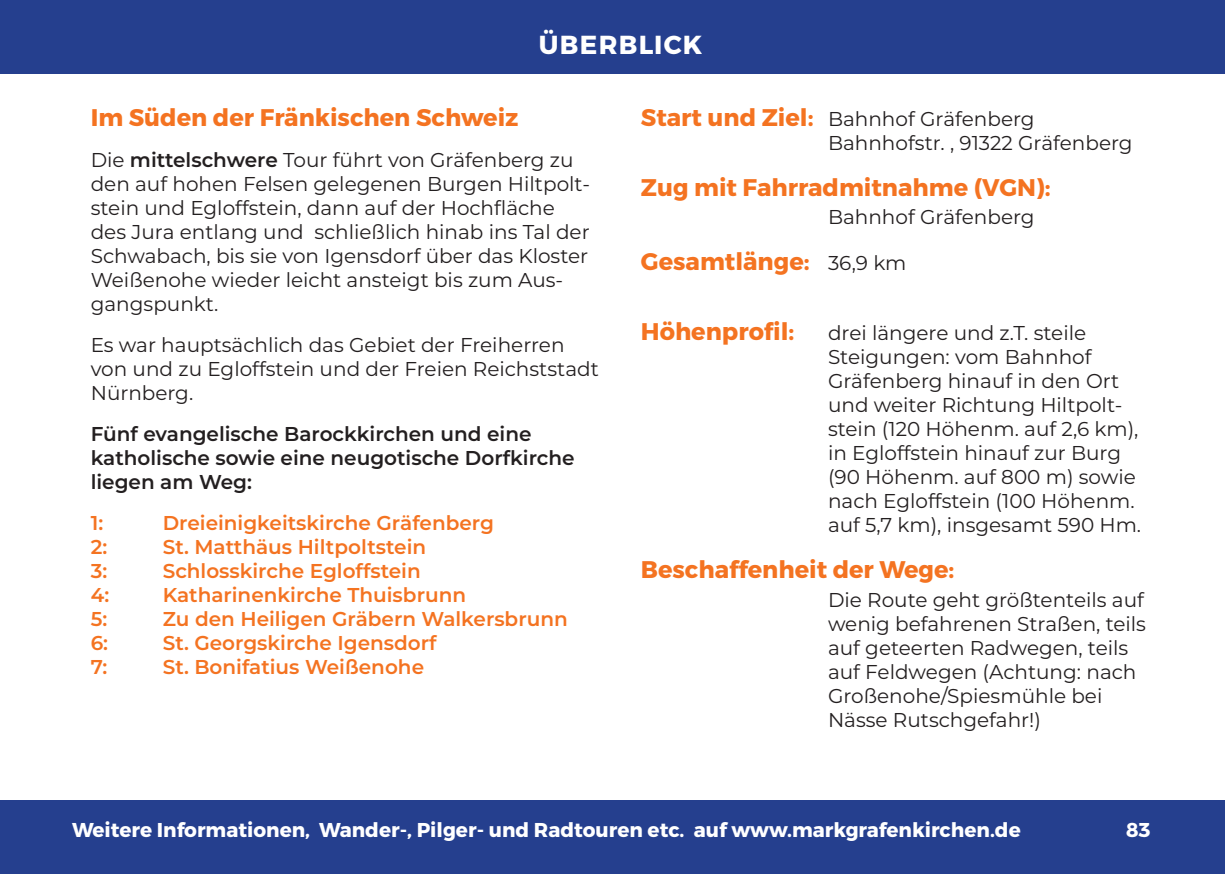
<style>
.page{position:relative;width:1225px;height:874px;background:#fff}
.page>*{position:absolute;margin:0;border:0;box-sizing:border-box;transform-origin:0 0}
.t1{font:700 26px "Montserrat";letter-spacing:.05em;color:#fff}
.t2{font:700 24px "Montserrat";color:#f47321}
.t3{font:20px/24px "Montserrat";color:#231f20}
.t4{font:600 20px "Montserrat";color:#f47321}
.t5{font:100 20px/24px "Montserrat";color:#231f20}
.t6{font:700 20px "Montserrat";color:#fff}
.s1{font-weight:100}
.s2{font-weight:700;font-size:24px;color:#f47321}
.s3{font-weight:400;font-size:20px;color:#231f20}
</style>
<div class="page">
<div style="left:0;top:799px;width:1225px;height:74px;background:#253f8e"></div>
<div style="left:0;top:0;width:1225px;height:74px;background:#253f8e"></div>
<h1 class="t1" style="left:539px;top:29px;width:165px">ÜBERBLICK</h1>
<p class="t2" style="left:91px;top:102px;width:429px">Im Süden der Fränkischen Schweiz</p>
<p class="t3" style="left:91px;top:147px;width:501px">Die <span class="s1">mittelschwere</span> Tour führt von Gräfenberg zu den auf hohen Felsen gelegenen Burgen Hiltpolt&shy;stein und Egloffstein, dann auf der Hochfläche des Jura entlang und schließlich hinab ins Tal der Schwabach, bis sie von Igensdorf über das Kloster Weißenohe wieder leicht ansteigt bis zum Aus&shy;gangspunkt.</p>
<p class="t3" style="left:91px;top:332px;width:509px">Es war hauptsächlich das Gebiet der Freiherren von und zu Egloffstein und der Freien Reichststadt<br>Nürnberg.</p>
<p class="t5" style="left:91px;top:421px;width:485px">Fünf evangelische Barockkirchen und eine katholische sowie eine neugotische Dorfkirche liegen am Weg:</p>
<p class="t4" style="left:91px;top:508px;width:14px">1:</p>
<p class="t4" style="left:163px;top:508px;width:333px">Dreieinigkeitskirche Gräfenberg</p>
<p class="t4" style="left:91px;top:532px;width:18px">2:</p>
<p class="t4" style="left:163px;top:532px;width:265px">St. Matthäus Hiltpoltstein</p>
<p class="t4" style="left:91px;top:556px;width:18px">3:</p>
<p class="t4" style="left:163px;top:556px;width:259px">Schlosskirche Egloffstein</p>
<p class="t4" style="left:91px;top:580px;width:20px">4:</p>
<p class="t4" style="left:163px;top:580px;width:305px">Katharinenkirche Thuisbrunn</p>
<p class="t4" style="left:91px;top:604px;width:18px">5:</p>
<p class="t4" style="left:163px;top:604px;width:406px">Zu den Heiligen Gräbern Walkersbrunn</p>
<p class="t4" style="left:91px;top:628px;width:19px">6:</p>
<p class="t4" style="left:163px;top:628px;width:275px">St. Georgskirche Igensdorf</p>
<p class="t4" style="left:91px;top:652px;width:18px">7:</p>
<p class="t4" style="left:163px;top:652px;width:263px">St. Bonifatius Weißenohe</p>
<p class="t3" style="left:828px;top:106px;width:306px;text-indent:-187px"><span class="s2">Start und Ziel:</span> Bahnhof Gräfenberg<br>Bahnhofstr. , 91322 Gräfenberg</p>
<p class="t2" style="left:641px;top:172px;width:411px">Zug mit Fahrradmitnahme (VGN):</p>
<p class="t3" style="left:828px;top:204px;width:208px">Bahnhof Gräfenberg</p>
<p class="t2" style="left:641px;top:247px;width:267px">Gesamtlänge: <span class="s3">36,9 km</span></p>
<p class="t2" style="left:641px;top:316px;width:155px">Höhenprofil:</p>
<p class="t3" style="left:828px;top:320px;width:315px">drei längere und z.T. steile<br>Steigungen: vom Bahnhof<br>Gräfenberg hinauf in den Ort und weiter Richtung Hiltpolt&shy;stein (120 Höhenm. auf 2,6 km), in Egloffstein hinauf zur Burg (90 Höhenm. auf 800 m) sowie nach Egloffstein (100 Höhenm. auf 5,7 km), insgesamt 590 Hm.</p>
<p class="t2" style="left:641px;top:554px;width:315px">Beschaffenheit der Wege:</p>
<p class="t3" style="left:828px;top:587px;width:319px">Die Route geht größtenteils auf wenig befahrenen Straßen, teils auf geteerten Radwegen, teils auf Feldwegen (Achtung: nach<br>Großenohe/Spiesmühle bei<br>Nässe Rutschgefahr!)</p>
<p class="t6" style="left:72px;top:816px;width:950px">Weitere Informationen, Wander-, Pilger- und Radtouren etc. auf www.markgrafenkirchen.de</p>
<p class="t6" style="left:1126px;top:816px;width:26px">83</p>
</div>
